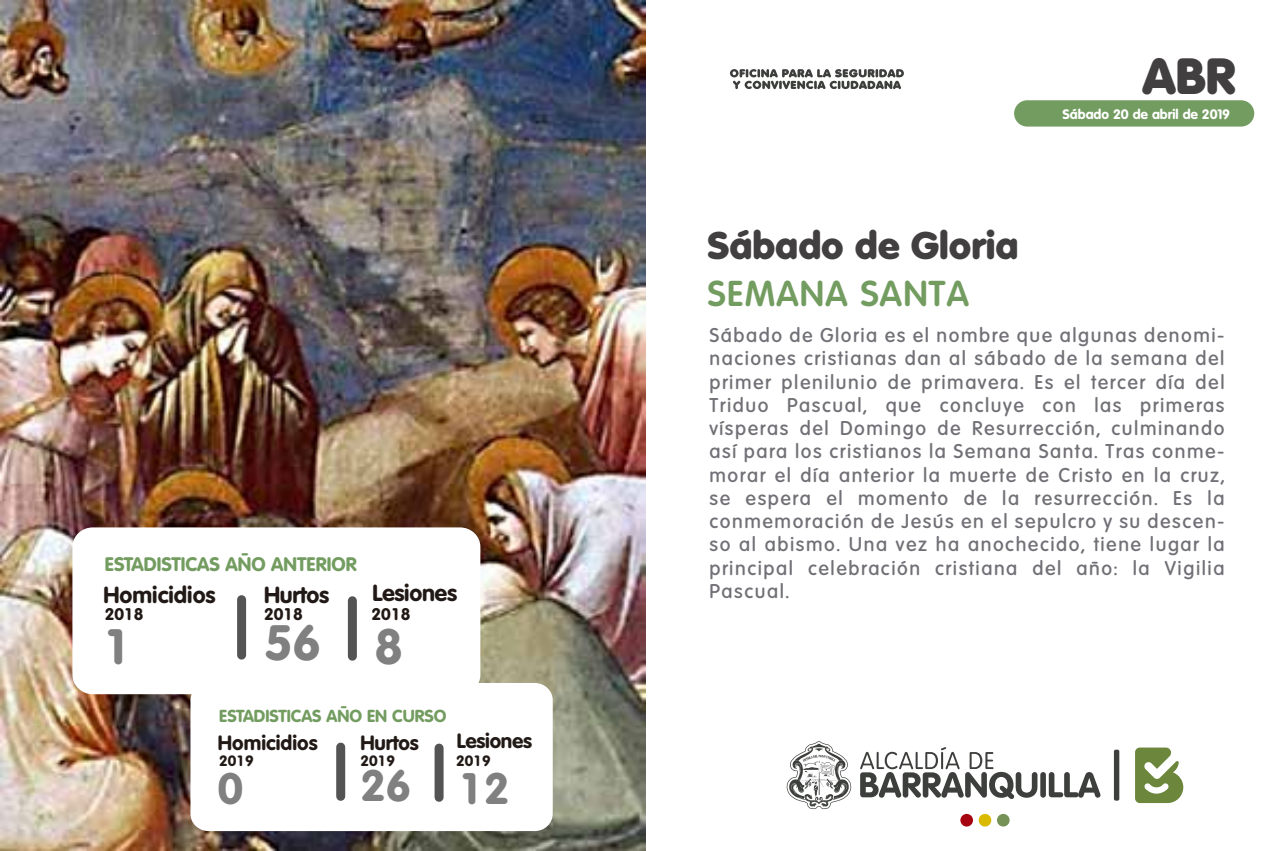
<style>
.page{position:relative;width:1276px;height:851px;background:#fff}
.page>*{position:absolute;margin:0;border:0;box-sizing:border-box;transform-origin:0 0}
.t1{font:800 49.5px "Volkswagen Serial";color:#413f3f}
.t2{font:800 48.3px "Volkswagen Serial";color:#808080}
.t3{font:800 42.9px "Volkswagen Serial";color:#808080}
.t4{font:800 37.5px "Volkswagen Serial";color:#413f3f}
.t5{font:700 34.8px "Volkswagen Serial";letter-spacing:.035em;color:#739c60}
.t6{font:800 22.5px "Volkswagen Serial";letter-spacing:-.015em;color:#211915}
.t7{font:800 20.1px "Volkswagen Serial";letter-spacing:-.015em;color:#211915}
.t8{font:500 19.5px/23.1px "Volkswagen Serial";letter-spacing:.08em;color:#727076;text-align:justify}
.t9{font:800 19.2px "Volkswagen Serial";color:#739c60}
.t10{font:800 16.8px "Volkswagen Serial";color:#739c60}
.t11{font:800 16.5px "Volkswagen Serial";color:#211915}
.t12{font:800 14.7px "Volkswagen Serial";color:#211915}
.t13{font:800 13.5px "Volkswagen Serial";color:#fff}
</style>
<div class="page">
<img style="left:0;top:0;width:646px;height:850px">
<svg style="left:732px;top:69px;width:172px;height:20px"></svg>
<div style="left:1014px;top:100px;width:240px;height:27px;background:#739c60;border-radius:13px"></div>
<div style="left:72px;top:527px;width:408px;height:167px;background:#fff;border-radius:20px"></div>
<div style="left:237px;top:599px;width:9px;height:56px;background:#545454"></div>
<div style="left:348px;top:600px;width:9px;height:56px;background:#545454"></div>
<div style="left:1114px;top:749px;width:5px;height:51px;background:#3d3f3c;border-radius:2px"></div>
<svg style="left:786px;top:741px;width:65px;height:68px"></svg>
<div style="left:1040px;top:772px;width:6px;height:25px;background:#3d3f3c;border-radius:3px"></div>
<svg style="left:1048px;top:772px;width:52px;height:25px"></svg>
<svg style="left:860px;top:747px;width:177px;height:51px"></svg>
<svg style="left:1135px;top:747px;width:48px;height:55px"></svg>
<div style="left:960px;top:813px;width:13px;height:13px;background:#a60411;border-radius:50%"></div>
<svg style="left:978px;top:813px;width:13px;height:13px"></svg>
<div style="left:997px;top:813px;width:12px;height:13px;background:#769257;border-radius:50%"></div>
<div style="left:190px;top:682px;width:363px;height:148px;background:#fff;border-radius:18px"></div>
<div style="left:336px;top:747px;width:9px;height:49px;background:#545454"></div>
<div style="left:434px;top:748px;width:9px;height:49px;background:#545454"></div>
<p class="t9" style="left:105px;top:552px;width:253px">ESTADISTICAS AÑO ANTERIOR</p>
<p class="t11" style="left:264px;top:604px;width:40px">2018</p>
<h2 class="t2" style="left:264px;top:612px;width:58px">56</h2>
<p class="t6" style="left:103px;top:581px;width:114px">Homicidios</p>
<p class="t6" style="left:264px;top:581px;width:67px">Hurtos</p>
<p class="t6" style="left:372px;top:578px;width:86px">Lesiones</p>
<p class="t11" style="left:105px;top:604px;width:40px">2018</p>
<h2 class="t2" style="left:103px;top:617px;width:30px">1</h2>
<p class="t11" style="left:371px;top:604px;width:40px">2018</p>
<h2 class="t2" style="left:374px;top:617px;width:30px">8</h2>
<p class="t10" style="left:219px;top:705px;width:229px">ESTADISTICAS AÑO EN CURSO</p>
<p class="t12" style="left:360px;top:751px;width:36px">2019</p>
<h3 class="t3" style="left:360px;top:758px;width:52px">26</h3>
<p class="t7" style="left:218px;top:730px;width:101px">Homicidios</p>
<p class="t7" style="left:360px;top:730px;width:60px">Hurtos</p>
<p class="t7" style="left:457px;top:728px;width:77px">Lesiones</p>
<p class="t12" style="left:219px;top:751px;width:36px">2019</p>
<h3 class="t3" style="left:218px;top:762px;width:27px">0</h3>
<p class="t12" style="left:456px;top:751px;width:36px">2019</p>
<h3 class="t3" style="left:459px;top:762px;width:52px">12</h3>
<h1 class="t1" style="left:1142px;top:44px;width:95px">ABR</h1>
<h3 class="t4" style="left:707px;top:222px;width:312px">Sábado de Gloria</h3>
<h3 class="t5" style="left:707px;top:272px;width:263px">SEMANA SANTA</h3>
<p class="t13" style="left:1062px;top:105px;width:169px">Sábado 20 de abril de 2019</p>
<p class="t8" style="left:709px;top:323px;width:516px">Sábado de Gloria es el nombre que algunas denomi&shy;naciones cristianas dan al sábado de la semana del primer plenilunio de primavera. Es el tercer día del Triduo Pascual, que concluye con las primeras vísperas del Domingo de Resurrección, culminando así para los cristianos la Semana Santa. Tras conme&shy;morar el día anterior la muerte de Cristo en la cruz, se espera el momento de la resurrección. Es la conmemoración de Jesús en el sepulcro y su descen&shy;so al abismo. Una vez ha anochecido, tiene lugar la principal celebración cristiana del año: la Vigilia Pascual.</p>
</div>
